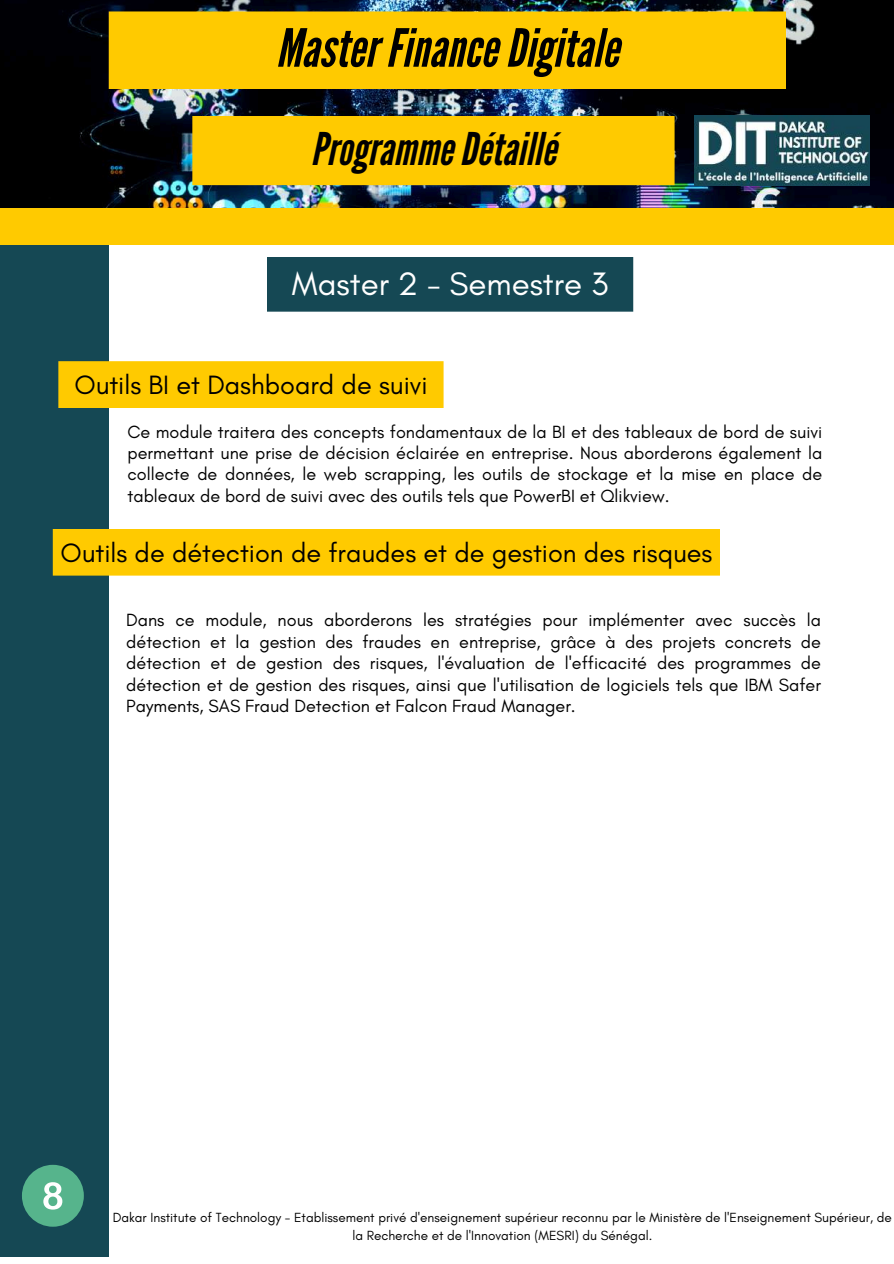
<style>
.page{position:relative;width:894px;height:1264px;background:#fff}
.page>*{position:absolute;margin:0;border:0;box-sizing:border-box;transform-origin:0 0}
.t1{font:italic 52.5px "League Gothic";color:#000}
.t2{font:italic 45px "League Gothic";color:#000}
.t3{font:33px "Glacial Indifference";color:#fff}
.t4{font:27px "Glacial Indifference";color:#000}
.t5{font:18px/21.3px "Glacial Indifference";color:#000;text-align:justify}
.t6{font:13.5px/18px "Glacial Indifference";color:#000;text-align:center}
</style>
<div class="page">
<div style="left:0;top:244px;width:108px;height:1012px;background:#154854"></div>
<img style="left:0;top:0;width:893px;height:208px">
<div style="left:267px;top:257px;width:366px;height:55px;background:#154854"></div>
<div style="left:109px;top:11px;width:676px;height:78px;background:#ffca00"></div>
<div style="left:0;top:208px;width:893px;height:37px;background:#ffca00"></div>
<div style="left:192px;top:116px;width:482px;height:69px;background:#ffca00"></div>
<div style="left:58px;top:361px;width:385px;height:47px;background:#ffca00"></div>
<div style="left:53px;top:528px;width:666px;height:47px;background:#ffca00"></div>
<img style="left:694px;top:116px;width:174px;height:70px">
<div style="left:22px;top:1164px;width:62px;height:62px;background:#56b48c;border-radius:50%"></div>
<svg style="left:43px;top:1182px;width:19px;height:27px"></svg>
<h1 class="t1" style="left:276px;top:18px;width:344px">Master FinanceDigitale</h1>
<h2 class="t2" style="left:310px;top:123px;width:247px">ProgrammeDétaillé</h2>
<h3 class="t3" style="left:292px;top:263px;width:318px">Master 2 - Semestre 3</h3>
<h3 class="t4" style="left:74px;top:368px;width:354px">Outils BI et Dashboard de suivi</h3>
<p class="t5" style="left:127px;top:420px;width:696px">Ce module traitera des concepts fondamentaux de la BI et des tableaux de bord de suivi permettant une prise de décision éclairée en entreprise. Nous aborderons également la collecte de données, le web scrapping, les outils de stockage et la mise en place de tableaux de bord de suivi avec des outils tels que PowerBI et Qlikview.</p>
<h3 class="t4" style="left:60px;top:536px;width:653px">Outils de détection de fraudes et de gestion des risques</h3>
<p class="t5" style="left:126px;top:609px;width:696px">Dans ce module, nous aborderons les stratégies pour implémenter avec succès la détection et la gestion des fraudes en entreprise, grâce à des projets concrets de détection et de gestion des risques, l'évaluation de l'efficacité des programmes de détection et de gestion des risques, ainsi que l'utilisation de logiciels tels que IBM Safer Payments, SAS Fraud Detection et Falcon Fraud Manager.</p>
<p class="t6" style="left:113px;top:1208px;width:780px">Dakar Institute of Technology - Etablissement privé d'enseignement supérieur reconnu par le Ministère de l'Enseignement Supérieur, de la Recherche et de l'Innovation (MESRI) du Sénégal.</p>
</div>
